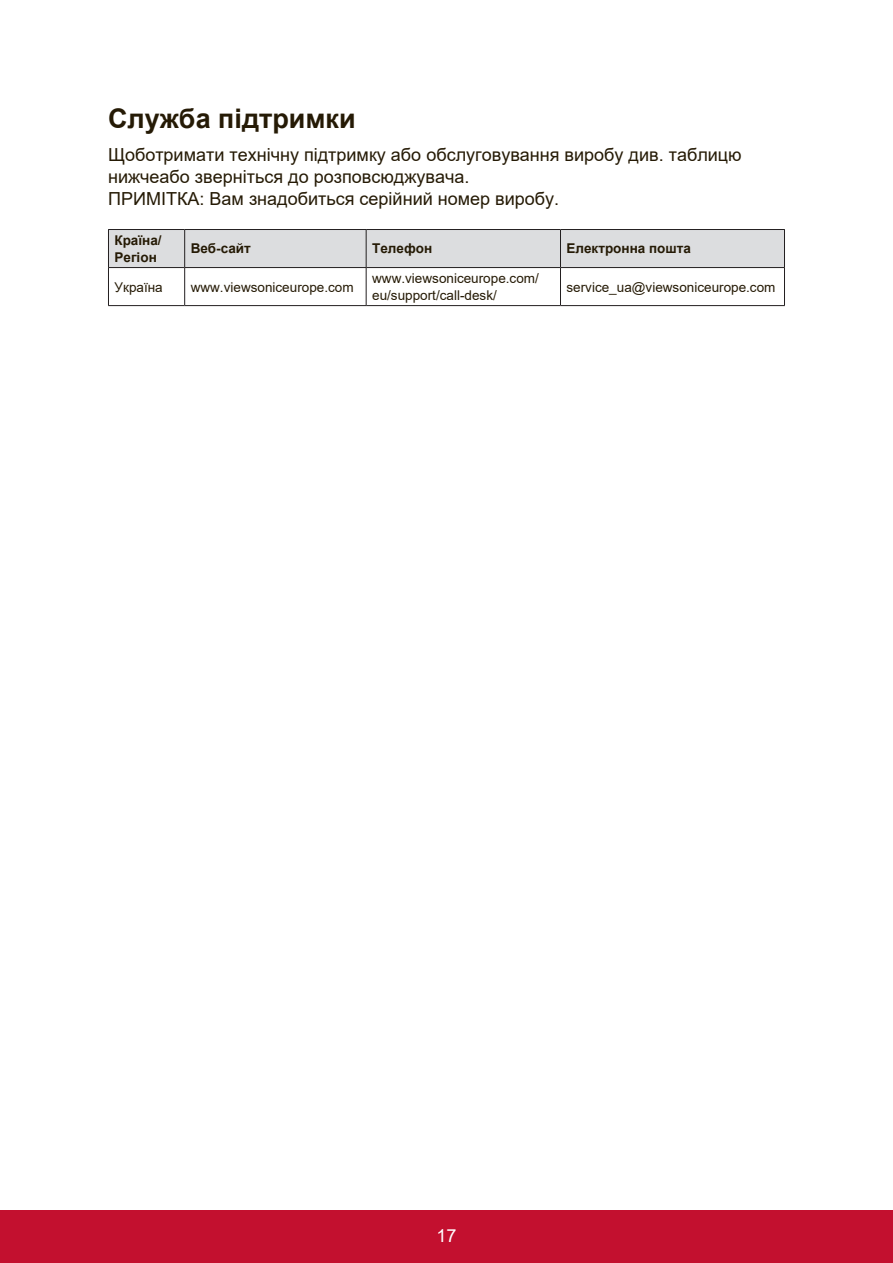
<style>
.page{position:relative;width:893px;height:1263px;background:#fff}
.page>*{position:absolute;margin:0;border:0;box-sizing:border-box;transform-origin:0 0}
.t1{font:700 27px "Arial";color:#251a05}
.t2{font:18px/21.6px "Arial";color:#251a05}
.t3{font:18px "Arial";color:#fff}
.t4{font:13.5px/16.2px "Arial";color:#251a05}
.t5{font:700 13.5px/16.2px "Arial";color:#251a05}
</style>
<div class="page">
<div style="left:0;top:1210px;width:892px;height:53px;background:#c3102f"></div>
<div style="left:109px;top:230px;width:674px;height:37px;background:#dcdddf"></div>
<hr style="left:108px;top:229px;width:76px;height:1px;background:#231f20">
<hr style="left:108px;top:230px;width:1px;height:37px;background:#231f20">
<hr style="left:184px;top:229px;width:182px;height:1px;background:#231f20">
<hr style="left:184px;top:230px;width:1px;height:37px;background:#231f20">
<hr style="left:366px;top:229px;width:194px;height:1px;background:#231f20">
<hr style="left:365px;top:230px;width:1px;height:37px;background:#231f20">
<hr style="left:560px;top:229px;width:224px;height:1px;background:#231f20">
<hr style="left:560px;top:230px;width:1px;height:37px;background:#231f20">
<hr style="left:783px;top:230px;width:1px;height:37px;background:#231f20">
<hr style="left:108px;top:267px;width:76px;height:1px;background:#231f20">
<hr style="left:108px;top:268px;width:1px;height:37px;background:#231f20">
<hr style="left:184px;top:267px;width:182px;height:1px;background:#231f20">
<hr style="left:184px;top:268px;width:1px;height:37px;background:#231f20">
<hr style="left:366px;top:267px;width:194px;height:1px;background:#231f20">
<hr style="left:365px;top:268px;width:1px;height:37px;background:#231f20">
<hr style="left:560px;top:267px;width:224px;height:1px;background:#231f20">
<hr style="left:560px;top:268px;width:1px;height:37px;background:#231f20">
<hr style="left:783px;top:268px;width:1px;height:37px;background:#231f20">
<hr style="left:108px;top:305px;width:76px;height:1px;background:#231f20">
<hr style="left:184px;top:305px;width:182px;height:1px;background:#231f20">
<hr style="left:366px;top:305px;width:194px;height:1px;background:#231f20">
<hr style="left:560px;top:305px;width:224px;height:1px;background:#231f20">
<h1 class="t1" style="left:108px;top:99px;width:249px">Служба підтримки</h1>
<p class="t2" style="left:108px;top:144px;width:635px">Щоботримати технічну підтримку або обслуговування виробу див. таблицю нижчеабо зверніться до розповсюджувача.<br>ПРИМІТКА: Вам знадобиться серійний номер виробу.</p>
<p class="t5" style="left:114px;top:233px;width:49px">Країна/<br>Регіон</p>
<p class="t5" style="left:191px;top:241px;width:62px">Веб-сайт</p>
<p class="t5" style="left:372px;top:241px;width:62px">Телефон</p>
<p class="t5" style="left:566px;top:241px;width:126px">Електронна пошта</p>
<p class="t4" style="left:114px;top:278px;width:50px">Україна</p>
<p class="t4" style="left:191px;top:278px;width:164px">www.viewsoniceurope.com</p>
<p class="t4" style="left:372px;top:270px;width:168px">www.viewsoniceurope.com/ eu/support/call-desk/</p>
<p class="t4" style="left:566px;top:278px;width:210px">service_ua@viewsoniceurope.com</p>
<p class="t3" style="left:436px;top:1223px;width:22px">17</p>
</div>
